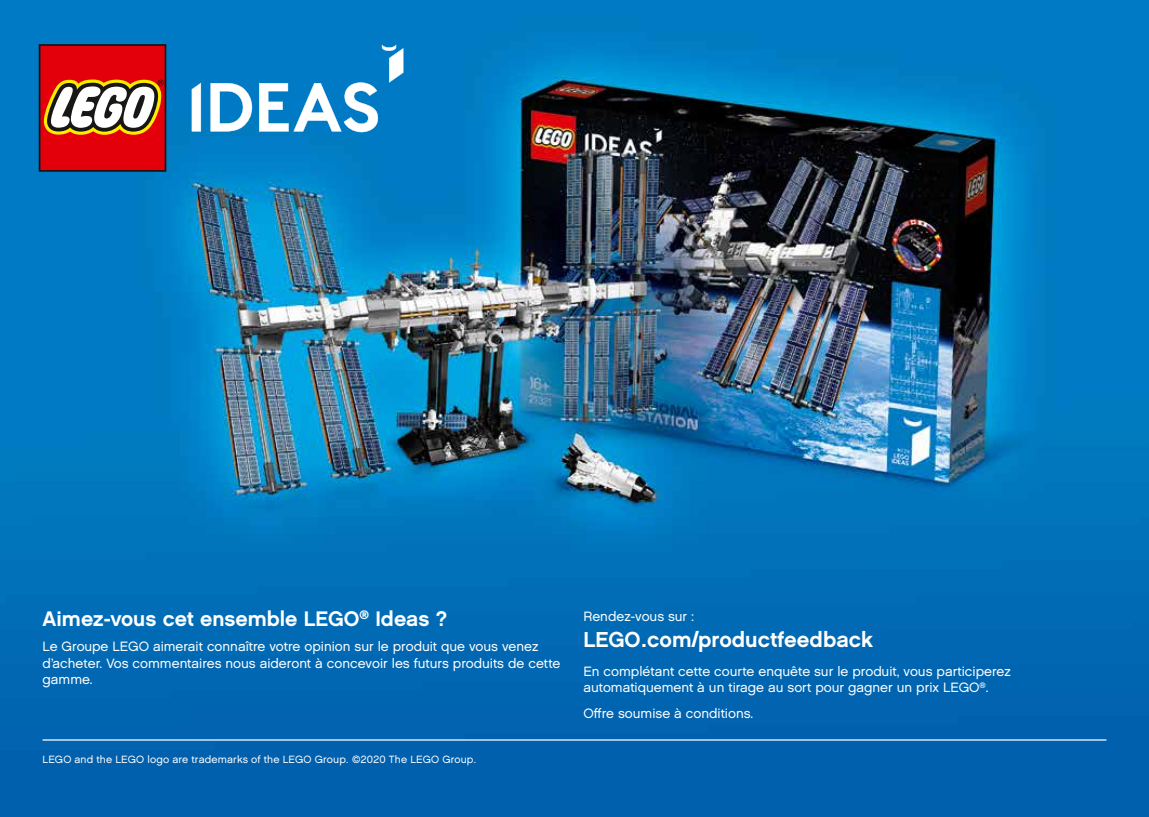
<style>
.page{position:relative;width:1149px;height:817px;background:#fff}
.page>*{position:absolute;margin:0;border:0;box-sizing:border-box;transform-origin:0 0}
.t1{font:700 21.6px "LEGO Chalet 60";color:#fff}
.t2{font:700 21px "LEGO Chalet 60";color:#fff}
.t3{font:13.5px/16.5px "LEGO Chalet 60";color:#fff}
.t4{font:10.5px "LEGO Chalet 60";letter-spacing:.015em;color:#fff}
</style>
<div class="page">
<img style="left:0;top:0;width:1148px;height:816px">
<svg style="left:210px;top:83px;width:42px;height:48px"></svg>
<svg style="left:192px;top:83px;width:9px;height:48px"></svg>
<svg style="left:259px;top:44px;width:144px;height:88px"></svg>
<svg style="left:39px;top:44px;width:127px;height:128px"></svg>
<hr style="left:43px;top:739px;width:1063px;height:1px;background:#fff">
<h2 class="t2" style="left:43px;top:605px;width:406px">Aimez-vous cet ensemble LEGO<sup>®</sup> Ideas ?</h2>
<p class="t3" style="left:43px;top:638px;width:519px">Le Groupe LEGO aimerait connaître votre opinion sur le produit que vous venez d’acheter. Vos commentaires nous aideront à concevoir les futurs produits de cette gamme.</p>
<p class="t4" style="left:43px;top:752px;width:435px">LEGO and the LEGO logo are trademarks of the LEGO Group. ©2020 The LEGO Group.</p>
<p class="t3" style="left:583px;top:607px;width:112px">Rendez-vous sur :</p>
<h1 class="t1" style="left:583px;top:625px;width:291px">LEGO.com/productfeedback</h1>
<p class="t3" style="left:583px;top:662px;width:428px">En complétant cette courte enquête sur le produit, vous participerez automatiquement à un tirage au sort pour gagner un prix LEGO<sup>®</sup>.</p>
<p class="t3" style="left:583px;top:704px;width:171px">Offre soumise à conditions.</p>
</div>
